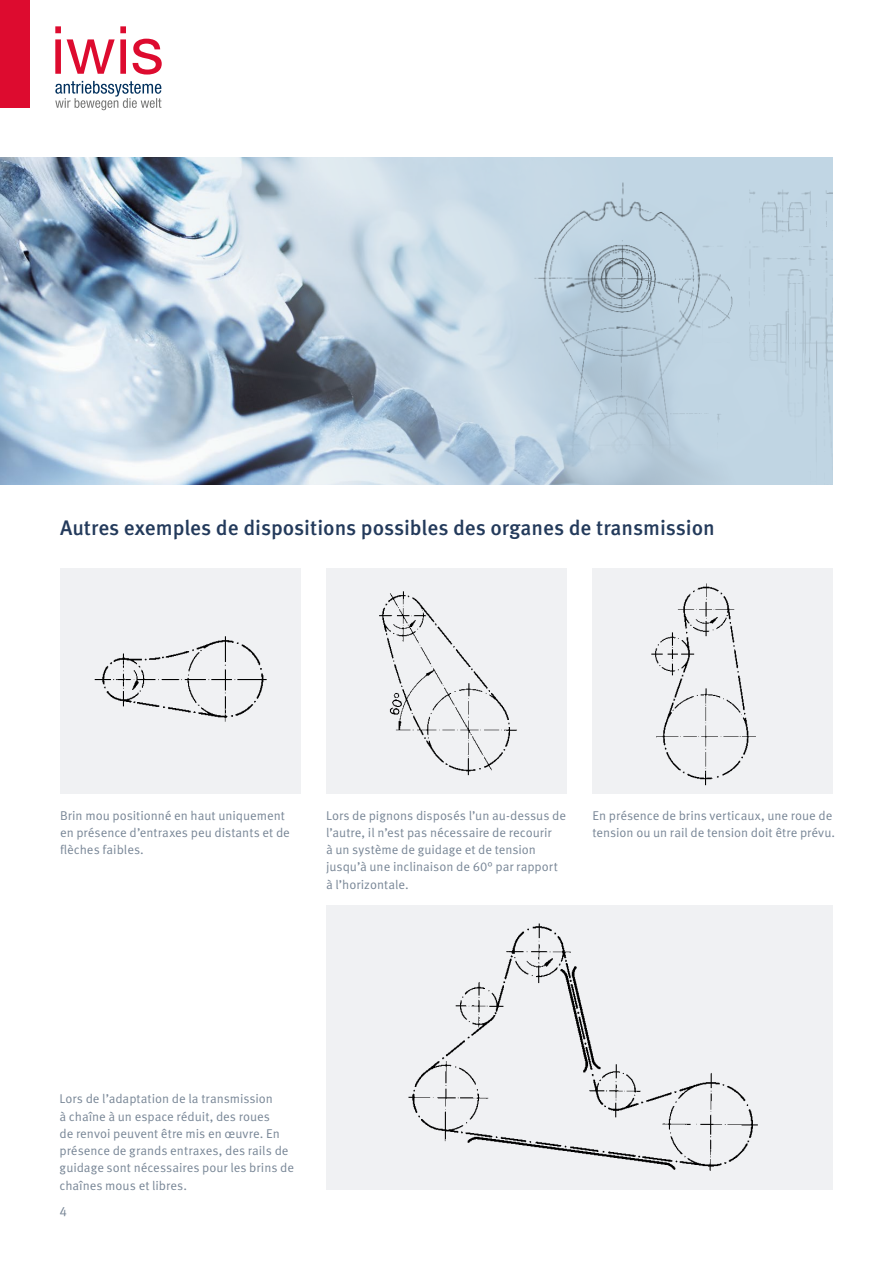
<style>
.page{position:relative;width:893px;height:1263px;background:#fff}
.page>*{position:absolute;margin:0;border:0;box-sizing:border-box;transform-origin:0 0}
.HEADLINE{font:500 21px "Meta OT";letter-spacing:-.005em;color:#233a5b}
.t1{font:13.5px "Meta OT";color:#788696}
.t2{font:12.75px/17.2px "Meta OT";color:#788696}
</style>
<div class="page">
<div style="left:0;top:0;width:30px;height:108px;background:#dd0b2f"></div>
<svg style="left:55px;top:81px;width:106px;height:29px"></svg>
<svg style="left:55px;top:26px;width:107px;height:49px"></svg>
<div style="left:326px;top:569px;width:241px;height:225px;background:#f0f1f3"></div>
<img style="left:379px;top:591px;width:138px;height:185px">
<div style="left:60px;top:569px;width:240px;height:225px;background:#f0f1f3"></div>
<img style="left:94px;top:636px;width:173px;height:86px">
<div style="left:592px;top:569px;width:241px;height:225px;background:#f0f1f3"></div>
<img style="left:651px;top:583px;width:105px;height:203px">
<img style="left:0;top:157px;width:833px;height:328px">
<div style="left:533px;top:157px;width:214px;height:28px;background:#c1d6e4"></div>
<img style="left:505px;top:185px;width:328px;height:300px">
<div style="left:326px;top:905px;width:507px;height:285px;background:#f0f1f3"></div>
<img style="left:408px;top:923px;width:350px;height:248px">
<p class="HEADLINE" style="left:60px;top:514px;width:656px">Autres exemples de dispositions possibles des organes de transmission</p>
<p class="t2" style="left:60px;top:807px;width:231px">Brin mou positionné en haut uniquement en présence d’entraxes peu distants et de flèches faibles.</p>
<p class="t2" style="left:592px;top:807px;width:244px">En présence de brins verticaux, une roue de tension ou un rail de tension doit être prévu.</p>
<p class="t2" style="left:326px;top:807px;width:242px">Lors de pignons disposés l’un au-dessus de l’autre, il n’est pas nécessaire de recourir<br>à un système de guidage et de tension jusqu’à une inclinaison de 60° par rapport à l’horizontale.</p>
<p class="t2" style="left:60px;top:1090px;width:236px">Lors de l’adaptation de la transmission<br>à chaîne à un espace réduit, des roues<br>de renvoi peuvent être mis en œuvre. En présence de grands entraxes, des rails de guidage sont nécessaires pour les brins de chaînes mous et libres.</p>
<p class="t1" style="left:60px;top:1203px;width:9px">4</p>
</div>
